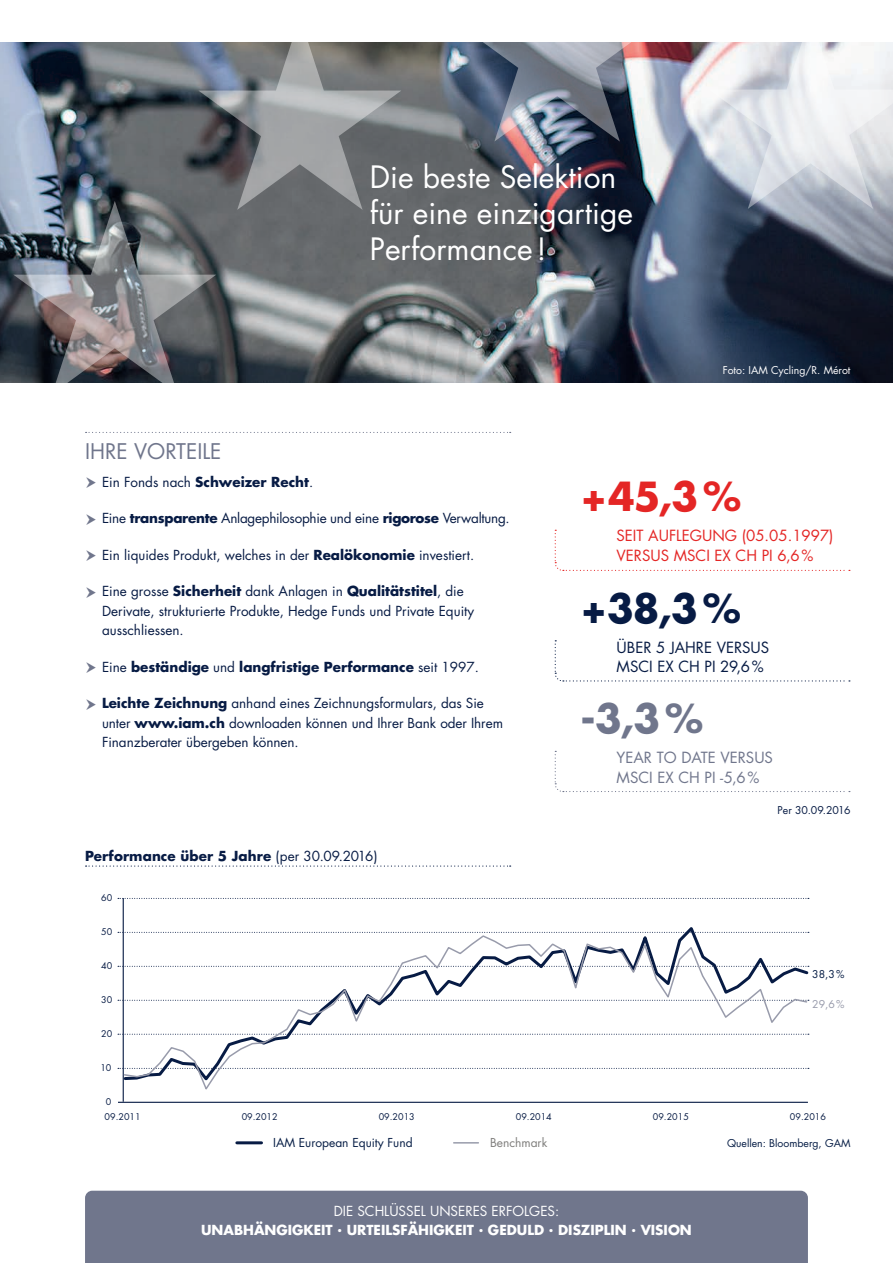
<style>
.page{position:relative;width:893px;height:1263px;background:#fff}
.page>*{position:absolute;margin:0;border:0;box-sizing:border-box;transform-origin:0 0}
.t1{font:700 39px "Futura";color:#e42625}
.t2{font:700 39px "Futura";color:#071b44}
.t3{font:700 39px "Futura";color:#70768c}
.t4{font:30px/36px "Futura";color:#fff}
.t5{font:21px "Futura";color:#70768c}
.t6{font:15px/19.5px "Futura";color:#e42625}
.t7{font:15px/19.5px "Futura";color:#071b44}
.t8{font:15px/19.5px "Futura";color:#70768c}
.t9{font:13.5px/19.5px "Futura";letter-spacing:-.005em;color:#071b44}
.t10{font:700 13.5px "Futura";color:#071b44}
.t11{font:700 13.5px "Futura";color:#fff}
.t12{font:13.5px "Futura";color:#fff}
.t13{font:12px "Futura";color:#061d45}
.t14{font:12px "Futura";color:#7f7e7c}
.t15{font:10.5px "Futura";color:#061d45}
.t16{font:10.5px "Futura";color:#fff}
.t17{font:10.5px "Futura";letter-spacing:-.01em;color:#071b44}
.t18{font:10.5px "Futura";color:#989bab}
.txtCourant{font:9px "Futura";color:#071b44}
.s1{font-weight:400}
.s2{font-weight:700}
</style>
<div class="page">
<img style="left:0;top:43px;width:893px;height:340px">
<img style="left:456px;top:42px;width:203px;height:100px">
<svg style="left:709px;top:42px;width:184px;height:167px"></svg>
<img style="left:13px;top:42px;width:388px;height:341px">
<svg style="left:554px;top:640px;width:296px;height:42px"></svg>
<svg style="left:554px;top:530px;width:296px;height:41px"></svg>
<div style="left:85px;top:1191px;width:723px;height:72px;background:#70768c"></div>
<svg style="left:86px;top:432px;width:425px;height:1px"></svg>
<svg style="left:85px;top:750px;width:766px;height:395px"></svg>
<p class="t4" style="left:370px;top:159px;width:265px">Die beste Selektion für eine einzigartige<br>Performance!</p>
<p class="t16" style="left:723px;top:364px;width:129px">Foto: IAM Cycling/R. Mérot</p>
<p class="t5" style="left:85px;top:437px;width:138px">IHRE VORTEILE</p>
<p class="t10" style="left:102px;top:472px;width:213px"><span class="s1">Ein Fonds nach</span> Schweizer Recht<span class="s1">.</span></p>
<p class="t9" style="left:102px;top:508px;width:409px">Eine <span class="s2">transparente</span> Anlagephilosophie und eine <span class="s2">rigorose</span> Verwaltung.</p>
<p class="t9" style="left:102px;top:545px;width:374px">Ein liquides Produkt, welches in der <span class="s2">Realökonomie</span> investiert.</p>
<p class="t9" style="left:102px;top:581px;width:374px">Eine grosse <span class="s2">Sicherheit</span> dank Anlagen in <span class="s2">Qualitätstitel</span>, die<br>Derivate, strukturierte Produkte, Hedge Funds und Private Equity ausschliessen.</p>
<p class="t10" style="left:102px;top:657px;width:378px"><span class="s1">Eine</span> beständige <span class="s1">und</span> langfristige Performance <span class="s1">seit 1997.</span></p>
<p class="t9" style="left:102px;top:693px;width:402px"><span class="s2">Leichte Zeichnung</span> anhand eines Zeichnungsformulars, das Sie unter <span class="s2">www.iam.ch</span> downloaden können und Ihrer Bank oder Ihrem<br>Finanzberater übergeben können.</p>
<p class="t10" style="left:85px;top:847px;width:294px">Performance über 5 Jahre <span class="s1">(per 30.09.2016)</span></p>
<p class="txtCourant" style="left:101px;top:892px;width:13px">60</p>
<p class="txtCourant" style="left:101px;top:926px;width:13px">50</p>
<p class="txtCourant" style="left:101px;top:960px;width:13px">40</p>
<p class="txtCourant" style="left:101px;top:994px;width:13px">30</p>
<p class="txtCourant" style="left:101px;top:1028px;width:13px">20</p>
<p class="txtCourant" style="left:100px;top:1062px;width:13px">10</p>
<p class="txtCourant" style="left:106px;top:1096px;width:7px">0</p>
<p class="t1" style="left:580px;top:470px;width:162px">+45,3%</p>
<p class="t6" style="left:617px;top:526px;width:218px">SEIT AUFLEGUNG (05.05.1997)<br>VERSUS MSCI EX CH PI 6,6%</p>
<p class="t2" style="left:580px;top:582px;width:162px">+38,3%</p>
<p class="t7" style="left:617px;top:638px;width:154px">ÜBER 5 JAHRE VERSUS<br>MSCI EX CH PI 29,6%</p>
<p class="t3" style="left:580px;top:693px;width:124px">-3,3%</p>
<p class="t8" style="left:617px;top:748px;width:158px">YEAR TO DATE VERSUS<br>MSCI EX CH PI -5,6%</p>
<p class="t17" style="left:778px;top:803px;width:74px">Per 30.09.2016</p>
<p class="t15" style="left:812px;top:967px;width:34px">38,3%</p>
<p class="t18" style="left:812px;top:997px;width:34px">29,6%</p>
<p class="txtCourant" style="left:105px;top:1111px;width:38px">09.2011</p>
<p class="txtCourant" style="left:242px;top:1111px;width:38px">09.2012</p>
<p class="txtCourant" style="left:379px;top:1111px;width:38px">09.2013</p>
<p class="txtCourant" style="left:516px;top:1111px;width:38px">09.2014</p>
<p class="txtCourant" style="left:653px;top:1111px;width:38px">09.2015</p>
<p class="txtCourant" style="left:790px;top:1111px;width:38px">09.2016</p>
<p class="t13" style="left:273px;top:1135px;width:141px">IAM European Equity Fund</p>
<p class="t14" style="left:490px;top:1135px;width:59px">Benchmark</p>
<p class="t15" style="left:727px;top:1136px;width:125px">Quellen: Bloomberg, GAM</p>
<p class="t12" style="left:334px;top:1202px;width:227px">DIE SCHLÜSSEL UNSERES ERFOLGES:</p>
<p class="t11" style="left:201px;top:1221px;width:492px">UNABHÄNGIGKEIT · URTEILSFÄHIGKEIT · GEDULD · DISZIPLIN · VISION</p>
</div>
